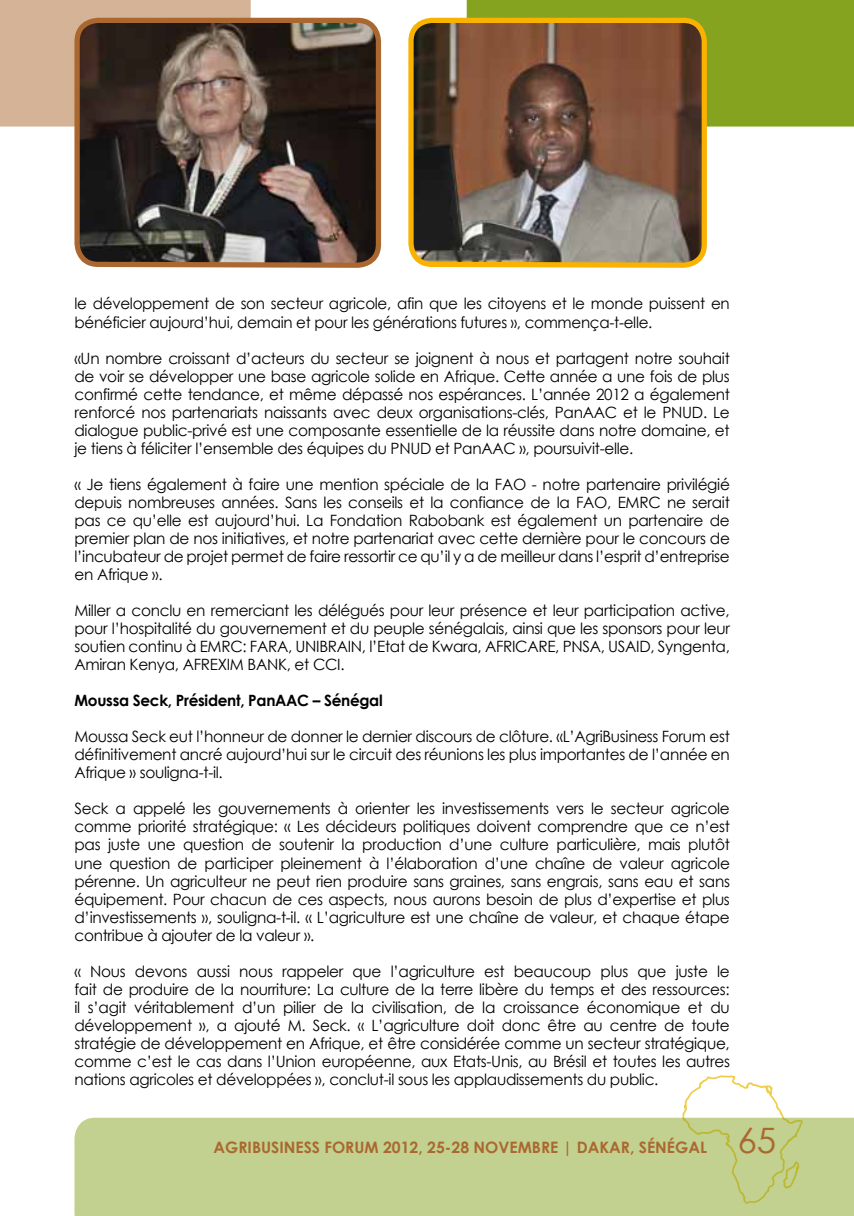
<style>
.page{position:relative;width:854px;height:1216px;background:#fff}
.page>*{position:absolute;margin:0;border:0;box-sizing:border-box;transform-origin:0 0}
.t1{font:35px "Century Gothic";color:#aa6830}
.t2{font:700 15.75px "Century Gothic";color:#aa6830}
.t3{font:15.58px/18px "Century Gothic";letter-spacing:-.02em;color:#000;text-align:justify}
.t4{font:700 15.58px "Century Gothic";letter-spacing:-.02em;color:#000}
</style>
<div class="page">
<svg style="left:682px;top:1075px;width:102px;height:42px"></svg>
<div style="left:74px;top:1117px;width:779px;height:98px;background:#c2d18f"></div>
<div style="left:0;top:0;width:251px;height:126px;background:#d4b397"></div>
<div style="left:466px;top:0;width:387px;height:126px;background:#85a31f"></div>
<svg style="left:72px;top:15px;width:310px;height:253px;background:#53453c"></svg>
<svg style="left:408px;top:15px;width:301px;height:253px;background:#7e6246"></svg>
<p class="t3" style="left:74px;top:294px;width:656px">le développement de son secteur agricole, afin que les citoyens et le monde puissent en bénéficier aujourd’hui, demain et pour les générations futures », commença-t-elle.</p>
<p class="t3" style="left:74px;top:349px;width:656px">«Un nombre croissant d’acteurs du secteur se joignent à nous et partagent notre souhait de voir se développer une base agricole solide en Afrique. Cette année a une fois de plus confirmé cette tendance, et même dépassé nos espérances. L’année 2012 a également renforcé nos partenariats naissants avec deux organisations-clés, PanAAC et le PNUD. Le dialogue public-privé est une composante essentielle de la réussite dans notre domaine, et je tiens à féliciter l’ensemble des équipes du PNUD et PanAAC », poursuivit-elle.</p>
<p class="t3" style="left:74px;top:475px;width:656px">« Je tiens également à faire une mention spéciale de la FAO - notre partenaire privilégié depuis nombreuses années. Sans les conseils et la confiance de la FAO, EMRC ne serait pas ce qu’elle est aujourd’hui. La Fondation Rabobank est également un partenaire de premier plan de nos initiatives, et notre partenariat avec cette dernière pour le concours de l’incubateur de projet permet de faire ressortir ce qu’il y a de meilleur dans l’esprit d’entreprise en Afrique ».</p>
<p class="t3" style="left:74px;top:601px;width:656px">Miller a conclu en remerciant les délégués pour leur présence et leur participation active, pour l’hospitalité du gouvernement et du peuple sénégalais, ainsi que les sponsors pour leur soutien continu à EMRC: FARA, UNIBRAIN, l’Etat de Kwara, AFRICARE, PNSA, USAID, Syngenta, Amiran Kenya, AFREXIM BANK, et CCI.</p>
<p class="t4" style="left:74px;top:690px;width:213px">MOUSSA SECK, PRÉSIDENT, PANAAC</p>
<p class="t4" style="left:313px;top:690px;width:71px">– SÉNÉGAL</p>
<p class="t3" style="left:74px;top:727px;width:656px">Moussa Seck eut l’honneur de donner le dernier discours de clôture. «L’AgriBusiness Forum est définitivement ancré aujourd’hui sur le circuit des réunions les plus importantes de l’année en Afrique » souligna-t-il.</p>
<p class="t3" style="left:74px;top:799px;width:656px">Seck a appelé les gouvernements à orienter les investissements vers le secteur agricole comme priorité stratégique: « Les décideurs politiques doivent comprendre que ce n’est pas juste une question de soutenir la production d’une culture particulière, mais plutôt une question de participer pleinement à l’élaboration d’une chaîne de valeur agricole pérenne. Un agriculteur ne peut rien produire sans graines, sans engrais, sans eau et sans équipement. Pour chacun de ces aspects, nous aurons besoin de plus d’expertise et plus d’investissements », souligna-t-il. « L’agriculture est une chaîne de valeur, et chaque étape contribue à ajouter de la valeur ».</p>
<p class="t3" style="left:74px;top:961px;width:656px">« Nous devons aussi nous rappeler que l’agriculture est beaucoup plus que juste le fait de produire de la nourriture: La culture de la terre libère du temps et des ressources: il s’agit véritablement d’un pilier de la civilisation, de la croissance économique et du développement », a ajouté M. Seck. « L’agriculture doit donc être au centre de toute stratégie de développement en Afrique, et être considérée comme un secteur stratégique, comme c’est le cas dans l’Union européenne, aux Etats-Unis, au Brésil et toutes les autres nations agricoles et développées », conclut-il sous les applaudissements du public.</p>
<p class="t2" style="left:213px;top:1137px;width:34px">AGRIBUSI</p>
<p class="t2" style="left:284px;top:1137px;width:73px">NESS FORUM</p>
<p class="t2" style="left:383px;top:1137px;width:322px">2012, 25-28 NOVEMBRE | DAKAR, SÉNÉGAL</p>
<h1 class="t1" style="left:737px;top:1118px;width:40px">65</h1>
</div>
